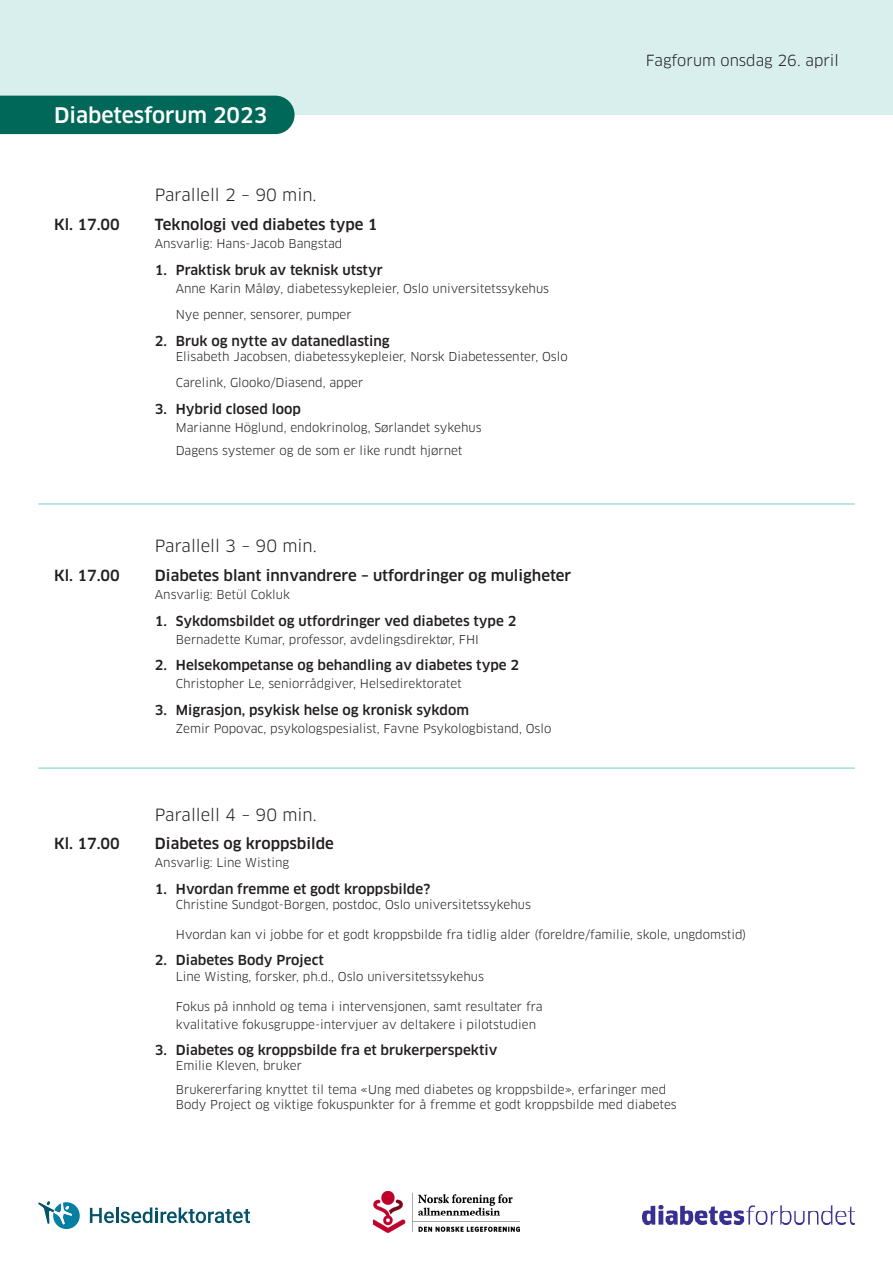
<style>
.page{position:relative;width:893px;height:1263px;background:#fff}
.page>*{position:absolute;margin:0;border:0;box-sizing:border-box;transform-origin:0 0}
.Tittel_dag_hvit{font:500 21px "Clan OT";color:#fff}
.Tittel_hendelse_tema{font:16.5px "Clan OT";color:#231f20}
.Tittel_hendelse_tema-2{font:500 15px "Clan OT";color:#231f20}
.Brødtekst{font:15px "Clan OT";color:#231f20}
.Brødtekst-2{font:500 13.5px "Clan OT";color:#231f20}
.Brødtekst-3{font:12px/18px "Clan OT";color:#231f20}
</style>
<div class="page">
<svg style="left:38px;top:1201px;width:42px;height:28px"></svg>
<svg style="left:90px;top:1207px;width:160px;height:16px"></svg>
<img style="left:643px;top:1205px;width:212px;height:20px">
<img style="left:374px;top:1191px;width:145px;height:41px">
<hr style="left:38px;top:768px;width:817px;height:1px;background:#73ccc7">
<hr style="left:38px;top:504px;width:817px;height:1px;background:#73ccc7">
<div style="left:0;top:0;width:893px;height:115px;background:#d9efee"></div>
<div style="left:0;top:96px;width:295px;height:38px;background:#006858"></div>
<p class="Tittel_dag_hvit" style="left:54px;top:103px;width:215px">Diabetesforum 2023</p>
<p class="Tittel_hendelse_tema-2" style="left:54px;top:216px;width:67px">Kl. 17.00</p>
<p class="Tittel_hendelse_tema-2" style="left:54px;top:567px;width:67px">Kl. 17.00</p>
<p class="Tittel_hendelse_tema" style="left:155px;top:185px;width:163px">Parallell 2 – 90 min.</p>
<p class="Tittel_hendelse_tema-2" style="left:155px;top:216px;width:224px">Teknologi ved diabetes type 1</p>
<p class="Brødtekst-3" style="left:155px;top:235px;width:189px">Ansvarlig: Hans-Jacob Bangstad</p>
<p class="Brødtekst-2" style="left:155px;top:262px;width:230px">1. Praktisk bruk av teknisk utstyr</p>
<p class="Brødtekst-3" style="left:176px;top:279px;width:375px">Anne Karin Måløy, diabetessykepleier, Oslo universitetssykehus</p>
<p class="Brødtekst-3" style="left:176px;top:306px;width:177px">Nye penner, sensorer, pumper</p>
<p class="Brødtekst-2" style="left:155px;top:333px;width:237px">2. Bruk og nytte av datanedlasting</p>
<p class="Brødtekst-3" style="left:176px;top:347px;width:393px">Elisabeth Jacobsen, diabetessykepleier, Norsk Diabetessenter, Oslo</p>
<p class="Brødtekst-3" style="left:176px;top:374px;width:189px">Carelink, Glooko/Diasend, apper</p>
<p class="Brødtekst-2" style="left:155px;top:401px;width:148px">3. Hybrid closed loop</p>
<p class="Brødtekst-3" style="left:176px;top:418px;width:307px">Marianne Höglund, endokrinolog, Sørlandet sykehus</p>
<p class="Brødtekst-3" style="left:176px;top:442px;width:288px">Dagens systemer og de som er like rundt hjørnet</p>
<p class="Tittel_hendelse_tema" style="left:155px;top:536px;width:163px">Parallell 3 – 90 min.</p>
<p class="Tittel_hendelse_tema-2" style="left:155px;top:567px;width:418px">Diabetes blant innvandrere – utfordringer og muligheter</p>
<p class="Brødtekst-3" style="left:155px;top:586px;width:137px">Ansvarlig: Betül Cokluk</p>
<p class="Brødtekst-2" style="left:155px;top:613px;width:363px">1. Sykdomsbildet og utfordringer ved diabetes type 2</p>
<p class="Brødtekst-3" style="left:176px;top:630px;width:304px">Bernadette Kumar, professor, avdelingsdirektør, FHI</p>
<p class="Brødtekst-2" style="left:155px;top:657px;width:366px">2. Helsekompetanse og behandling av diabetes type 2</p>
<p class="Brødtekst-3" style="left:176px;top:675px;width:287px">Christopher Le, seniorrådgiver, Helsedirektoratet</p>
<p class="Brødtekst-2" style="left:155px;top:702px;width:316px">3. Migrasjon, psykisk helse og kronisk sykdom</p>
<p class="Brødtekst-3" style="left:176px;top:719px;width:377px">Zemir Popovac, psykologspesialist, Favne Psykologbistand, Oslo</p>
<p class="Tittel_hendelse_tema" style="left:155px;top:805px;width:163px">Parallell 4 – 90 min.</p>
<p class="Brødtekst" style="left:646px;top:51px;width:195px">Fagforum onsdag 26. april</p>
<p class="Tittel_hendelse_tema-2" style="left:54px;top:835px;width:67px">Kl. 17.00</p>
<p class="Tittel_hendelse_tema-2" style="left:155px;top:835px;width:180px">Diabetes og kroppsbilde</p>
<p class="Brødtekst-3" style="left:155px;top:854px;width:136px">Ansvarlig: Line Wisting</p>
<p class="Brødtekst-2" style="left:155px;top:881px;width:277px">1. Hvordan fremme et godt kroppsbilde?</p>
<p class="Brødtekst-3" style="left:176px;top:895px;width:357px">Christine Sundgot-Borgen, postdoc, Oslo universitetssykehus</p>
<p class="Brødtekst-3" style="left:176px;top:925px;width:572px">Hvordan kan vi jobbe for et godt kroppsbilde fra tidlig alder (foreldre/familie, skole, ungdomstid)</p>
<p class="Brødtekst-2" style="left:155px;top:953px;width:170px">2. Diabetes Body Project</p>
<p class="Brødtekst-3" style="left:176px;top:967px;width:310px">Line Wisting, forsker, ph.d., Oslo universitetssykehus</p>
<p class="Brødtekst-3" style="left:176px;top:997px;width:368px">Fokus på innhold og tema i intervensjonen, samt resultater fra kvalitative fokusgruppe-intervjuer av deltakere i pilotstudien</p>
<p class="Brødtekst-2" style="left:155px;top:1042px;width:344px">3. Diabetes og kroppsbilde fra et brukerperspektiv</p>
<p class="Brødtekst-3" style="left:176px;top:1056px;width:128px">Emilie Kleven, bruker</p>
<p class="Brødtekst-3" style="left:176px;top:1081px;width:502px;line-height:15px">Brukererfaring knyttet til tema «Ung med diabetes og kroppsbilde», erfaringer med<br>Body Project og viktige fokuspunkter for å fremme et godt kroppsbilde med diabetes</p>
</div>
